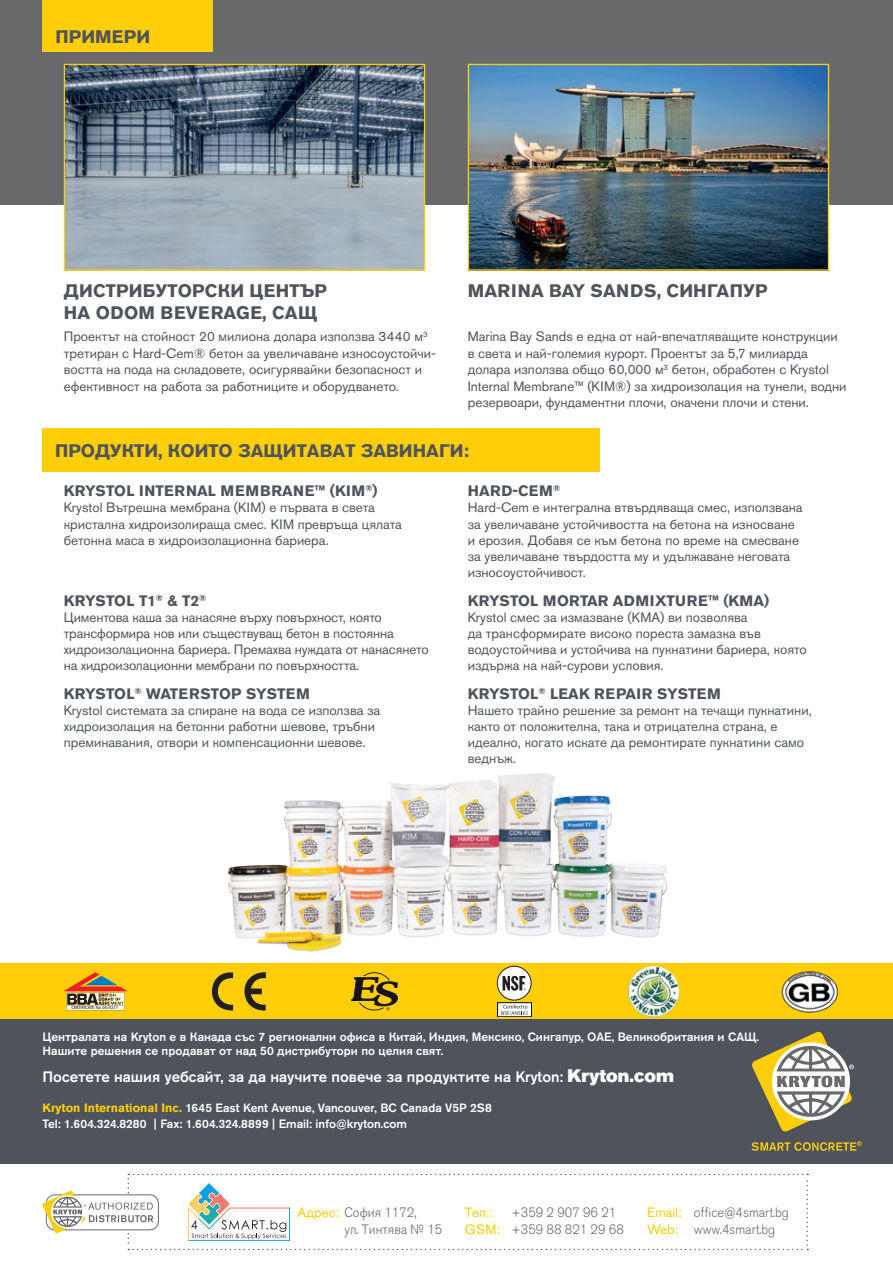
<style>
.page{position:relative;width:893px;height:1263px;background:#fff}
.page>*{position:absolute;margin:0;border:0;box-sizing:border-box;transform-origin:0 0}
.t1{font:700 18px "Akzidenz Grotesk Pro";letter-spacing:.01em;color:#4e535c}
.t2{font:700 15px "Akzidenz Grotesk Pro";letter-spacing:.01em;color:#4e535c}
.t3{font:500 15px "Akzidenz Grotesk Pro";color:#fff}
.t4{font:13.5px/16.2px "Akzidenz Grotesk Pro";color:#4e535c}
.bullet_list{font:300 13.5px "Akzidenz Grotesk Pro";color:#69696c;scale:.95 1}
.bullet_list-2{font:13.5px "Akzidenz Grotesk Pro";color:#fece08}
.t5{font:500 12px/14.4px "Akzidenz Grotesk Pro";color:#fff}
.t6{font:4.2px "Formata";color:#231f20}
.s1{font-family:"Akzidenz Grotesk Pro Super";font-weight:400;font-size:18px}
.s2{font-weight:700;color:#fece08}
.s3{font-weight:400;color:#fece08}
</style>
<div class="page">
<img style="left:227px;top:773px;width:441px;height:179px">
<div style="left:0;top:0;width:893px;height:204px;background:#69696c"></div>
<div style="left:43px;top:429px;width:557px;height:43px;background:#fece08"></div>
<div style="left:0;top:1019px;width:893px;height:144px;background:#4e535c"></div>
<img style="left:66px;top:66px;width:357px;height:203px">
<div style="left:64px;top:64px;width:361px;height:207px;border:1px solid #fece08"></div>
<img style="left:470px;top:66px;width:357px;height:203px">
<div style="left:468px;top:64px;width:361px;height:207px;border:1px solid #fece08"></div>
<div style="left:0;top:964px;width:893px;height:55px;background:#fece08"></div>
<svg style="left:63px;top:972px;width:65px;height:38px"></svg>
<div style="left:497px;top:966px;width:34px;height:34px;background:#fff;border-radius:50%"></div>
<div style="left:497px;top:966px;width:34px;height:34px;border:1px solid #231f20;border-radius:50%"></div>
<svg style="left:502px;top:976px;width:24px;height:15px"></svg>
<div style="left:497px;top:1002px;width:35px;height:15px;background:#fff;border:1px solid #040503"></div>
<svg style="left:501px;top:1005px;width:26px;height:10px"></svg>
<svg style="left:351px;top:972px;width:47px;height:38px"></svg>
<img style="left:628px;top:966px;width:51px;height:51px;border-radius:25px">
<svg style="left:244px;top:972px;width:22px;height:39px"></svg>
<svg style="left:212px;top:972px;width:21px;height:39px"></svg>
<div style="left:43px;top:0;width:170px;height:51px;background:#fece08"></div>
<img style="left:781px;top:971px;width:58px;height:43px">
<svg style="left:42px;top:1174px;width:766px;height:76px"></svg>
<svg style="left:752px;top:1031px;width:102px;height:101px"></svg>
<svg style="left:752px;top:1141px;width:110px;height:10px"></svg>
<p class="t1" style="left:55px;top:25px;width:96px">ПРИМЕРИ</p>
<p class="t1" style="left:64px;top:279px;width:265px">ДИСТРИБУТОРСКИ ЦЕНТЪР</p>
<p class="t1" style="left:64px;top:301px;width:255px">НА ODOM BEVERAGE, САЩ</p>
<p class="t4" style="left:64px;top:328px;width:374px">Проектът на стойност 20 милиона долара използва 3440 м<sup>3 </sup>третиран с Нard-Cem® бетон за увеличаване износоустойчи&shy;востта на пода на складовете, осигурявайки безопасност и ефективност на работа за работниците и оборудването.</p>
<p class="t1" style="left:468px;top:279px;width:301px">MARINA BAY SANDS, СИНГАПУР</p>
<p class="t4" style="left:468px;top:328px;width:380px">Marina Bay Sands е една от най-впечатляващите конструкции в света и най-големия курорт. Проектът за 5,7 милиарда долара използва общо 60,000 м<sup>3</sup> бетон, обработен с Krystol Internal Membrane™ (KIM®) за хидроизолация на тунели, водни резервоари, фундаментни плочи, окачени плочи и стени.</p>
<p class="t1" style="left:55px;top:439px;width:415px">ПРОДУКТИ, КОИТО ЗАЩИТАВАТ ЗАВИНАГИ:</p>
<p class="t2" style="left:64px;top:481px;width:315px">KRYSTOL INTERNAL MEMBRANE™ (KIM<sup>®</sup>)</p>
<p class="t4" style="left:64px;top:500px;width:340px">Krystol Вътрешна мембрана (KIM) е първата в света кристална хидроизолираща смес. KIM превръща цялата бетонна маса в хидроизолационна бариера.</p>
<p class="t2" style="left:64px;top:590px;width:144px">KRYSTOL T1<sup>®</sup> &amp; T2<sup>®</sup></p>
<p class="t4" style="left:64px;top:609px;width:366px">Циментова каша за нанасяне върху повърхност, която трансформира нов или съществуващ бетон в постоянна хидроизолационна бариера. Премахва нуждата от нанасянето на хидроизолационни мембрани по повърхността.</p>
<p class="t2" style="left:64px;top:684px;width:248px">KRYSTOL<sup>®</sup> WATERSTOP SYSTEM</p>
<p class="t4" style="left:64px;top:702px;width:318px">Krystol системата за спиране на вода се използва за хидроизолация на бетонни работни шевове, тръбни преминавания, отвори и компенсационни шевове.</p>
<p class="t2" style="left:468px;top:481px;width:94px">HARD-CEM<sup>®</sup></p>
<p class="t4" style="left:468px;top:500px;width:336px">Hard-Cem е интегрална втвърдяваща смес, използвана за увеличаване устойчивостта на бетона на износване и ерозия. Добавя се към бетона по време на смесване за увеличаване твърдостта му и удължаване неговата износоустойчивост.</p>
<p class="t2" style="left:468px;top:590px;width:303px">KRYSTOL MORTAR ADMIXTURE™ (KMA)</p>
<p class="t4" style="left:468px;top:609px;width:341px">Krystol смес за измазване (KMA) ви позволява<br>да трансформирате високо пореста замазка във водоустойчива и устойчива на пукнатини бариера, която издържа на най-сурови условия.</p>
<p class="t2" style="left:468px;top:684px;width:255px">KRYSTOL<sup>®</sup> LEAK REPAIR SYSTEM</p>
<p class="t4" style="left:468px;top:702px;width:346px">Нашето трайно решение за ремонт на течащи пукнатини, както от положителна, така и отрицателна страна, е идеално, когато искате да ремонтирате пукнатини само веднъж.</p>
<p class="t6" style="left:71px;top:1005px;width:48px">CERTIFICATE No 05/4217</p>
<p class="t5" style="left:43px;top:1029px;width:718px">Централата на Kryton е в Канада със 7 регионални офиса в Китай, Индия, Мексико, Сингапур, ОАЕ, Великобритания и САЩ.<br>Нашите решения се продават от над 50 дистрибутори по целия свят.</p>
<p class="t3" style="left:43px;top:1067px;width:633px">Посетете нашия уебсайт, за да научите повече за продуктите на Kryton: <span class="s1">Kryton.com</span></p>
<p class="t5" style="left:43px;top:1100px;width:451px"><span class="s2">Kryton International Inc.</span> 1645 East Kent Avenue, Vancouver, BC Canada V5P 2S8</p>
<p class="t5" style="left:43px;top:1116px;width:366px">Tel: 1.604.324.8280 | Fax: 1.604.324.8899 | Email: info@kryton.com</p>
<p class="bullet_list" style="left:298px;top:1204px;width:127px"><span class="s3">Адрес:</span> София 1172,</p>
<p class="bullet_list" style="left:344px;top:1220px;width:105px">ул. Тинтява № 15</p>
<p class="bullet_list-2" style="left:465px;top:1204px;width:30px">Тел.:</p>
<p class="bullet_list-2" style="left:465px;top:1220px;width:37px">GSM:</p>
<p class="bullet_list" style="left:512px;top:1204px;width:112px">+359 2 907 96 21</p>
<p class="bullet_list" style="left:512px;top:1220px;width:120px">+359 88 821 29 68</p>
<p class="bullet_list-2" style="left:647px;top:1204px;width:36px">Email:</p>
<p class="bullet_list-2" style="left:647px;top:1220px;width:33px">Web:</p>
<p class="bullet_list" style="left:694px;top:1204px;width:101px">office@4smart.bg</p>
<p class="bullet_list" style="left:694px;top:1220px;width:87px">www.4smart.bg</p>
</div>
